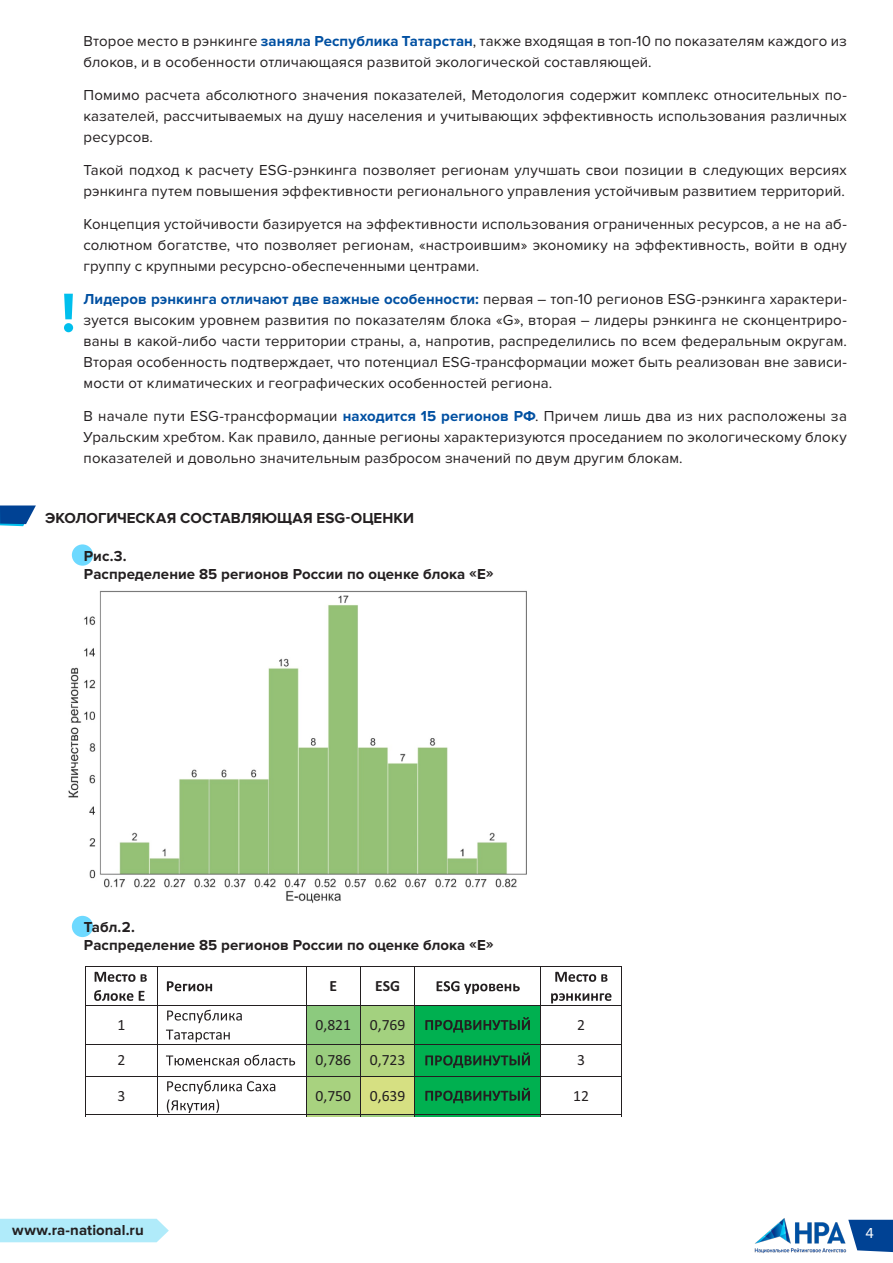
<style>
.page{position:relative;width:893px;height:1263px;background:#fff}
.page>*{position:absolute;margin:0;border:0;box-sizing:border-box;transform-origin:0 0}
.t1{font:700 57px "Proxima Nova";color:#00bfed}
.t2{font:15.6px "Calibri";color:#231f20}
.t3{font:700 15.6px "Calibri";color:#231f20}
.t4{font:15px/21px "Proxima Nova";letter-spacing:.01em;color:#231f20;text-align:justify}
.t5{font:700 15px "Proxima Nova";letter-spacing:.005em;color:#231f20}
.t6{font:15px "Proxima Nova";color:#fff}
.s1{font-weight:700;color:#0050a2}
</style>
<div class="page">
<img style="left:68px;top:590px;width:459px;height:313px">
<div style="left:0;top:1219px;width:169px;height:23px;background:#b0ebfa"></div>
<img style="left:754px;top:1218px;width:93px;height:35px">
<svg style="left:848px;top:1220px;width:45px;height:32px"></svg>
<div style="left:72px;top:544px;width:21px;height:22px;background:#6dd9ff;border-radius:50%"></div>
<div style="left:72px;top:916px;width:21px;height:21px;background:#6dd9ff;border-radius:50%"></div>
<svg style="left:0;top:505px;width:36px;height:21px"></svg>
<svg style="left:95px;top:972px;width:40px;height:10px"></svg>
<svg style="left:141px;top:974px;width:6px;height:8px"></svg>
<svg style="left:94px;top:990px;width:39px;height:11px"></svg>
<svg style="left:139px;top:991px;width:6px;height:10px"></svg>
<svg style="left:167px;top:981px;width:45px;height:10px"></svg>
<svg style="left:437px;top:981px;width:83px;height:13px"></svg>
<svg style="left:555px;top:972px;width:52px;height:10px"></svg>
<svg style="left:551px;top:993px;width:60px;height:10px"></svg>
<hr style="left:86px;top:966px;width:71px;height:1px;background:#231f20">
<hr style="left:158px;top:966px;width:148px;height:1px;background:#231f20">
<hr style="left:307px;top:966px;width:53px;height:1px;background:#231f20">
<hr style="left:361px;top:966px;width:53px;height:1px;background:#231f20">
<hr style="left:415px;top:966px;width:126px;height:1px;background:#231f20">
<hr style="left:541px;top:966px;width:80px;height:1px;background:#231f20">
<hr style="left:85px;top:967px;width:1px;height:38px;background:#231f20">
<hr style="left:157px;top:967px;width:1px;height:38px;background:#231f20">
<hr style="left:306px;top:967px;width:1px;height:38px;background:#231f20">
<hr style="left:360px;top:967px;width:1px;height:38px;background:#231f20">
<hr style="left:414px;top:967px;width:1px;height:38px;background:#231f20">
<hr style="left:541px;top:967px;width:1px;height:38px;background:#231f20">
<hr style="left:621px;top:967px;width:1px;height:38px;background:#231f20">
<svg style="left:167px;top:1010px;width:75px;height:13px"></svg>
<svg style="left:166px;top:1029px;width:64px;height:13px"></svg>
<div style="left:307px;top:1006px;width:53px;height:38px;background:#8cca7e"></div>
<div style="left:361px;top:1006px;width:53px;height:38px;background:#a3d17f"></div>
<div style="left:415px;top:1006px;width:126px;height:38px;background:#00b050"></div>
<svg style="left:425px;top:1017px;width:105px;height:15px"></svg>
<hr style="left:86px;top:1005px;width:71px;height:1px;background:#231f20">
<hr style="left:158px;top:1005px;width:148px;height:1px;background:#231f20">
<hr style="left:307px;top:1005px;width:53px;height:1px;background:#231f20">
<hr style="left:361px;top:1005px;width:53px;height:1px;background:#231f20">
<hr style="left:415px;top:1005px;width:126px;height:1px;background:#231f20">
<hr style="left:541px;top:1005px;width:80px;height:1px;background:#231f20">
<hr style="left:85px;top:1006px;width:1px;height:38px;background:#231f20">
<hr style="left:157px;top:1006px;width:1px;height:38px;background:#231f20">
<hr style="left:306px;top:1006px;width:1px;height:38px;background:#231f20">
<hr style="left:360px;top:1006px;width:1px;height:38px;background:#231f20">
<hr style="left:414px;top:1006px;width:1px;height:38px;background:#231f20">
<hr style="left:541px;top:1006px;width:1px;height:38px;background:#231f20">
<hr style="left:621px;top:1006px;width:1px;height:38px;background:#231f20">
<svg style="left:166px;top:1055px;width:129px;height:10px"></svg>
<div style="left:307px;top:1044px;width:53px;height:32px;background:#9ace7f"></div>
<div style="left:361px;top:1044px;width:53px;height:32px;background:#b5d680"></div>
<div style="left:415px;top:1044px;width:126px;height:32px;background:#00b050"></div>
<svg style="left:425px;top:1052px;width:105px;height:16px"></svg>
<hr style="left:86px;top:1044px;width:71px;height:1px;background:#231f20">
<hr style="left:158px;top:1044px;width:148px;height:1px;background:#231f20">
<hr style="left:307px;top:1044px;width:53px;height:1px;background:#231f20">
<hr style="left:361px;top:1044px;width:53px;height:1px;background:#231f20">
<hr style="left:415px;top:1044px;width:126px;height:1px;background:#231f20">
<hr style="left:541px;top:1044px;width:80px;height:1px;background:#231f20">
<hr style="left:85px;top:1044px;width:1px;height:32px;background:#231f20">
<hr style="left:157px;top:1044px;width:1px;height:32px;background:#231f20">
<hr style="left:306px;top:1044px;width:1px;height:32px;background:#231f20">
<hr style="left:360px;top:1044px;width:1px;height:32px;background:#231f20">
<hr style="left:414px;top:1044px;width:1px;height:32px;background:#231f20">
<hr style="left:541px;top:1044px;width:1px;height:32px;background:#231f20">
<hr style="left:621px;top:1044px;width:1px;height:32px;background:#231f20">
<svg style="left:167px;top:1080px;width:108px;height:33px"></svg>
<div style="left:307px;top:1076px;width:53px;height:38px;background:#a8d27f"></div>
<div style="left:361px;top:1076px;width:53px;height:38px;background:#d6e082"></div>
<div style="left:415px;top:1076px;width:126px;height:38px;background:#00b050"></div>
<svg style="left:425px;top:1088px;width:105px;height:15px"></svg>
<hr style="left:86px;top:1076px;width:71px;height:1px;background:#231f20">
<hr style="left:158px;top:1076px;width:148px;height:1px;background:#231f20">
<hr style="left:307px;top:1076px;width:53px;height:1px;background:#231f20">
<hr style="left:361px;top:1076px;width:53px;height:1px;background:#231f20">
<hr style="left:415px;top:1076px;width:126px;height:1px;background:#231f20">
<hr style="left:541px;top:1076px;width:80px;height:1px;background:#231f20">
<hr style="left:85px;top:1076px;width:1px;height:38px;background:#231f20">
<hr style="left:157px;top:1076px;width:1px;height:38px;background:#231f20">
<hr style="left:306px;top:1076px;width:1px;height:38px;background:#231f20">
<hr style="left:360px;top:1076px;width:1px;height:38px;background:#231f20">
<hr style="left:414px;top:1076px;width:1px;height:38px;background:#231f20">
<hr style="left:541px;top:1076px;width:1px;height:38px;background:#231f20">
<hr style="left:621px;top:1076px;width:1px;height:38px;background:#231f20">
<hr style="left:307px;top:1115px;width:53px;height:1px;background:#b5d680">
<hr style="left:361px;top:1115px;width:53px;height:1px;background:#9ecf7f">
<hr style="left:415px;top:1115px;width:126px;height:1px;background:#00b050">
<hr style="left:86px;top:1114px;width:71px;height:1px;background:#231f20">
<hr style="left:158px;top:1114px;width:148px;height:1px;background:#231f20">
<hr style="left:307px;top:1114px;width:53px;height:1px;background:#231f20">
<hr style="left:361px;top:1114px;width:53px;height:1px;background:#231f20">
<hr style="left:415px;top:1114px;width:126px;height:1px;background:#231f20">
<hr style="left:541px;top:1114px;width:80px;height:1px;background:#231f20">
<p class="t1" style="left:61px;top:280px;width:16px">!</p>
<p class="t4" style="left:84px;top:30px;width:765px">Второе место в рэнкинге <span class="s1">заняла Республика Татарстан</span>, также входящая в топ-10 по показателям каждого из блоков, и в особенности отличающаяся развитой экологической составляющей.</p>
<p class="t4" style="left:84px;top:84px;width:765px">Помимо расчета абсолютного значения показателей, Методология содержит комплекс относительных по&shy;казателей, рассчитываемых на душу населения и учитывающих эффективность использования различных ресурсов.</p>
<p class="t4" style="left:84px;top:160px;width:765px">Такой подход к расчету ESG-рэнкинга позволяет регионам улучшать свои позиции в следующих версиях рэнкинга путем повышения эффективности регионального управления устойчивым развитием территорий.</p>
<p class="t4" style="left:84px;top:213px;width:765px">Концепция устойчивости базируется на эффективности использования ограниченных ресурсов, а не на аб&shy;солютном богатстве, что позволяет регионам, «настроившим» экономику на эффективность, войти в одну группу с крупными ресурсно-обеспеченными центрами.</p>
<p class="t4" style="left:84px;top:289px;width:765px"><span class="s1">Лидеров рэнкинга отличают две важные особенности:</span> первая – топ-10 регионов ESG-рэнкинга характери&shy;зуется высоким уровнем развития по показателям блока «G», вторая – лидеры рэнкинга не сконцентриро&shy;ваны в какой-либо части территории страны, а, напротив, распределились по всем федеральным округам.<br>Вторая особенность подтверждает, что потенциал ESG-трансформации может быть реализован вне зависи&shy;мости от климатических и географических особенностей региона.</p>
<p class="t4" style="left:84px;top:406px;width:765px">В начале пути ESG-трансформации <span class="s1">находится 15 регионов РФ</span>. Причем лишь два из них расположены за Уральским хребтом. Как правило, данные регионы характеризуются проседанием по экологическому блоку показателей и довольно значительным разбросом значений по двум другим блокам.</p>
<p class="t5" style="left:45px;top:509px;width:370px">ЭКОЛОГИЧЕСКАЯ СОСТАВЛЯЮЩАЯ ESG-ОЦЕНКИ</p>
<p class="t5" style="left:84px;top:547px;width:44px">Рис.3.</p>
<p class="t5" style="left:84px;top:565px;width:411px">Распределение 85 регионов России по оценке блока «E»</p>
<p class="t5" style="left:84px;top:918px;width:53px">Табл.2.</p>
<p class="t5" style="left:84px;top:936px;width:411px">Распределение 85 регионов России по оценке блока «E»</p>
<p class="t3" style="left:330px;top:976px;width:9px">E</p>
<p class="t3" style="left:375px;top:976px;width:26px">ESG</p>
<p class="t2" style="left:118px;top:1015px;width:9px">1</p>
<p class="t2" style="left:316px;top:1015px;width:91px">0,821 0,769</p>
<p class="t2" style="left:577px;top:1015px;width:9px">2</p>
<p class="t2" style="left:118px;top:1050px;width:9px">2</p>
<p class="t2" style="left:316px;top:1050px;width:91px">0,786 0,723</p>
<p class="t2" style="left:577px;top:1050px;width:9px">3</p>
<p class="t2" style="left:118px;top:1086px;width:9px">3</p>
<p class="t2" style="left:316px;top:1086px;width:91px">0,750 0,639</p>
<p class="t2" style="left:573px;top:1086px;width:17px">12</p>
<p class="t5" style="left:12px;top:1222px;width:133px">www.ra-national.ru</p>
<p class="t6" style="left:865px;top:1224px;width:10px">4</p>
</div>
